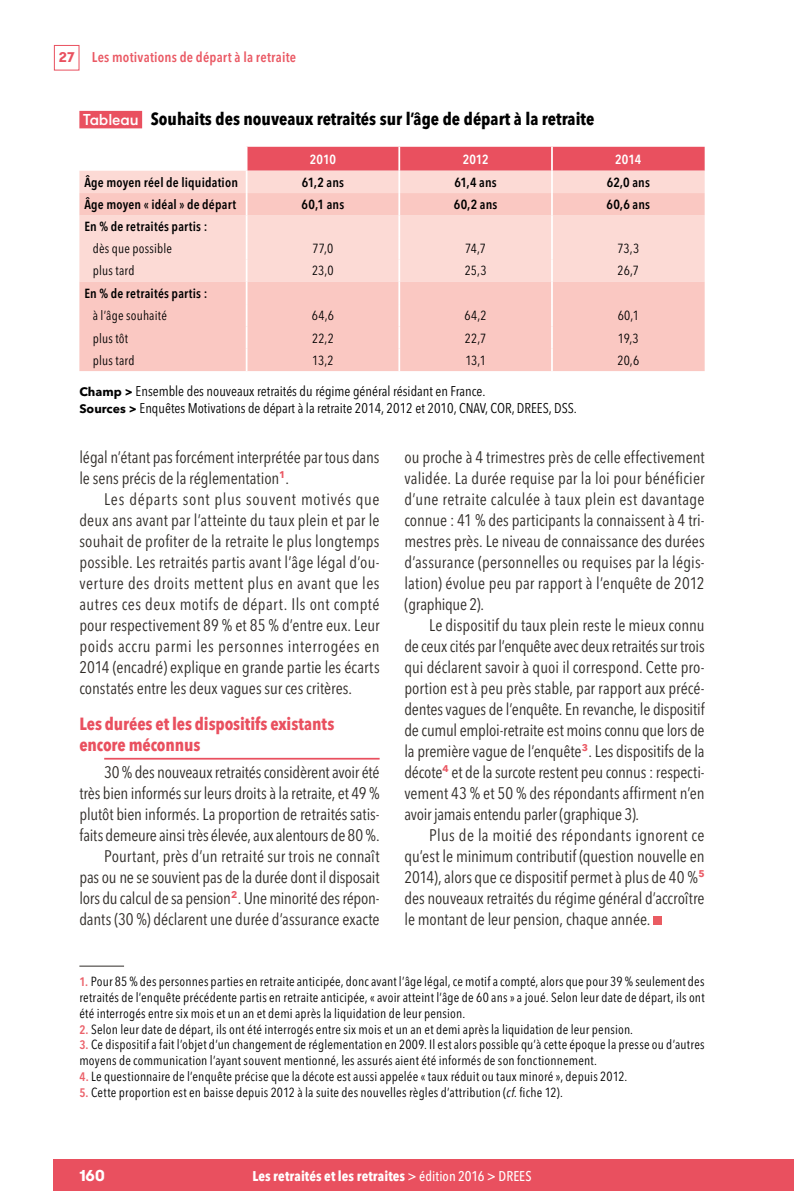
<style>
.page{position:relative;width:794px;height:1191px;background:#fff}
.page>*{position:absolute;margin:0;border:0;box-sizing:border-box;transform-origin:0 0}
.HT_titre{font:700 condensed 17.5px "Avenir Next LT Pro";color:#000}
.Titre2{font:700 condensed 17.5px/21px "Avenir Next LT Pro";letter-spacing:-.005em;color:#e9505f}
.Texte{font:condensed 16.62px/21px "Avenir Next LT Pro";letter-spacing:-.005em;color:#302c28;text-align:justify}
.t1{font:700 15.75px "GT Walsheim";color:#fff}
.HT_sources{font:condensed 14px "Avenir Next LT Pro";color:#000}
.t2{font:700 condensed 14px "Avenir Next LT Pro";letter-spacing:.01em;color:#fff}
.t3{font:600 condensed 14px "Avenir Next LT Pro";letter-spacing:.015em;color:#ea5964}
.TAB_entrée_gauche{font:condensed 13.12px/15.8px "Avenir Next LT Pro";letter-spacing:.015em;color:#000;text-align:justify}
.TAB_entrée_gauche-2{font:600 condensed 13.12px "Avenir Next LT Pro";letter-spacing:.015em;color:#000}
.TAB_normal_centré{font:condensed 13.12px "Avenir Next LT Pro";letter-spacing:.005em;color:#000}
.TAB_normal_centré-2{font:600 condensed 13.12px "Avenir Next LT Pro";letter-spacing:.015em;color:#000}
.TAB_tétière{font:600 condensed 13.12px "Avenir Next LT Pro";color:#fff}
.s1{font-family:"GT Walsheim Pro Trial";font-weight:700;font-stretch:normal;color:#e9505f}
.s2{font-family:"GT Walsheim";font-weight:500;font-stretch:normal;font-size:15.75px;color:#fff}
.s3{font-weight:700;font-stretch:normal;font-size:12.25px}
.s4{font-weight:600;font-size:12.25px;color:#eb616a}
.s5{font-style:italic}
.s6{font-weight:500}
</style>
<div class="page">
<div style="left:54px;top:45px;width:25px;height:25px;border:1px solid #e9505f"></div>
<div style="left:54px;top:1159px;width:740px;height:32px;background:#e9505f"></div>
<hr style="left:104px;top:758px;width:275px;height:1px;background:#e9505f">
<hr style="left:79px;top:965px;width:45px;height:1px;background:#302c28">
<div style="left:653px;top:916px;width:9px;height:8px;background:#ea5c62"></div>
<div style="left:79px;top:111px;width:63px;height:17px;background:#e9505f"></div>
<div style="left:79px;top:171px;width:167px;height:22px;background:#fcdad5"></div>
<svg style="left:79px;top:193px;width:167px;height:178px;background:#facec9"></svg>
<svg style="left:246px;top:147px;width:458px;height:224px;background:#f9c3bf"></svg>
<p class="t3" style="left:59px;top:49px;width:239px"><span class="s1">27</span> Les motivations de départ à la retraite</p>
<p class="HT_titre" style="left:83px;top:108px;width:513px"><span class="s2">Tableau</span> Souhaits des nouveaux retraités sur l’âge de départ à la retraite</p>
<p class="TAB_tétière" style="left:310px;top:151px;width:28px">2010</p>
<p class="TAB_tétière" style="left:463px;top:151px;width:27px">2012</p>
<p class="TAB_tétière" style="left:615px;top:151px;width:28px">2014</p>
<p class="TAB_entrée_gauche-2" style="left:84px;top:174px;width:155px">Âge moyen réel de liquidation</p>
<p class="TAB_normal_centré-2" style="left:302px;top:174px;width:44px">61,2 ans</p>
<p class="TAB_normal_centré-2" style="left:454px;top:174px;width:44px">61,4 ans</p>
<p class="TAB_normal_centré-2" style="left:606px;top:174px;width:45px">62,0 ans</p>
<p class="TAB_entrée_gauche-2" style="left:84px;top:197px;width:153px">Âge moyen « idéal » de départ</p>
<p class="TAB_normal_centré-2" style="left:302px;top:197px;width:44px">60,1 ans</p>
<p class="TAB_normal_centré-2" style="left:454px;top:197px;width:45px">60,2 ans</p>
<p class="TAB_normal_centré-2" style="left:606px;top:197px;width:45px">60,6 ans</p>
<p class="TAB_entrée_gauche-2" style="left:84px;top:218px;width:124px">En % de retraités partis :</p>
<p class="TAB_entrée_gauche" style="left:93px;top:240px;width:81px">dès que possible</p>
<p class="TAB_normal_centré" style="left:312px;top:241px;width:22px">77,0</p>
<p class="TAB_normal_centré" style="left:465px;top:241px;width:22px">74,7</p>
<p class="TAB_normal_centré" style="left:617px;top:241px;width:23px">73,3</p>
<p class="TAB_entrée_gauche" style="left:93px;top:263px;width:43px">plus tard</p>
<p class="TAB_normal_centré" style="left:312px;top:263px;width:23px">23,0</p>
<p class="TAB_normal_centré" style="left:465px;top:263px;width:23px">25,3</p>
<p class="TAB_normal_centré" style="left:617px;top:263px;width:23px">26,7</p>
<p class="TAB_entrée_gauche-2" style="left:84px;top:285px;width:124px">En % de retraités partis :</p>
<p class="TAB_entrée_gauche" style="left:93px;top:308px;width:76px">à l’âge souhaité</p>
<p class="TAB_normal_centré" style="left:312px;top:308px;width:24px">64,6</p>
<p class="TAB_normal_centré" style="left:464px;top:308px;width:24px">64,2</p>
<p class="TAB_normal_centré" style="left:618px;top:308px;width:23px">60,1</p>
<p class="TAB_entrée_gauche" style="left:93px;top:330px;width:37px">plus tôt</p>
<p class="TAB_normal_centré" style="left:312px;top:330px;width:23px">22,2</p>
<p class="TAB_normal_centré" style="left:465px;top:330px;width:23px">22,7</p>
<p class="TAB_normal_centré" style="left:618px;top:330px;width:22px">19,3</p>
<p class="TAB_entrée_gauche" style="left:93px;top:352px;width:43px">plus tard</p>
<p class="TAB_normal_centré" style="left:312px;top:352px;width:23px">13,2</p>
<p class="TAB_normal_centré" style="left:465px;top:352px;width:22px">13,1</p>
<p class="TAB_normal_centré" style="left:617px;top:352px;width:23px">20,6</p>
<p class="HT_sources" style="left:79px;top:382px;width:406px"><span class="s3">Champ &gt;</span> Ensemble des nouveaux retraités du régime général résidant en France.</p>
<p class="HT_sources" style="left:79px;top:399px;width:497px"><span class="s3">Sources &gt;</span> Enquêtes Motivations de départ à la retraite 2014, 2012 et 2010, CNAV, COR, DREES, DSS.</p>
<p class="Texte" style="left:79px;top:446px;width:302px">légal n’étant pas forcément interprétée par tous dans le sens précis de la réglementation<sup>1</sup>.</p>
<p class="Texte" style="left:79px;top:488px;width:302px;text-indent:25px">Les départs sont plus souvent motivés que deux ans avant par l’atteinte du taux plein et par le souhait de profiter de la retraite le plus longtemps possible. Les retraités partis avant l’âge légal d’ou&shy;verture des droits mettent plus en avant que les autres ces deux motifs de départ. Ils ont compté pour respectivement 89 % et 85 % d’entre eux. Leur poids accru parmi les personnes interrogées en 2014 (encadré) explique en grande partie les écarts constatés entre les deux vagues sur ces critères.</p>
<p class="Titre2" style="left:79px;top:713px;width:256px">Les durées et les dispositifs existants encore méconnus</p>
<p class="Texte" style="left:79px;top:761px;width:302px;text-indent:25px">30 % des nouveaux retraités considèrent avoir été très bien informés sur leurs droits à la retraite, et 49 % plutôt bien informés. La proportion de retraités satis&shy;faits demeure ainsi très élevée, aux alentours de 80 %.</p>
<p class="Texte" style="left:79px;top:845px;width:302px;text-indent:25px">Pourtant, près d’un retraité sur trois ne connaît pas ou ne se souvient pas de la durée dont il disposait lors du calcul de sa pension<sup>2</sup>. Une minorité des répon&shy;dants (30 %) déclarent une durée d’assurance exacte</p>
<p class="Texte" style="left:404px;top:446px;width:302px">ou proche à 4 trimestres près de celle effectivement validée. La durée requise par la loi pour bénéficier d’une retraite calculée à taux plein est davantage connue : 41 % des participants la connaissent à 4 tri&shy;mestres près. Le niveau de connaissance des durées d’assurance (personnelles ou requises par la légis&shy;lation) évolue peu par rapport à l’enquête de 2012 (graphique 2).</p>
<p class="Texte" style="left:404px;top:614px;width:302px;text-indent:25px">Le dispositif du taux plein reste le mieux connu de ceux cités par l’enquête avec deux retraités sur trois qui déclarent savoir à quoi il correspond. Cette pro&shy;portion est à peu près stable, par rapport aux précé&shy;dentes vagues de l’enquête. En revanche, le dispositif de cumul emploi-retraite est moins connu que lors de la première vague de l’enquête<sup>3</sup>. Les dispositifs de la décote<sup>4</sup> et de la surcote restent peu connus : respecti&shy;vement 43 % et 50 % des répondants affirment n’en avoir jamais entendu parler (graphique 3).</p>
<p class="Texte" style="left:404px;top:824px;width:302px;text-indent:25px">Plus de la moitié des répondants ignorent ce qu’est le minimum contributif (question nouvelle en 2014), alors que ce dispositif permet à plus de 40 %<sup>5 </sup>des nouveaux retraités du régime général d’accroître le montant de leur pension, chaque année.</p>
<p class="TAB_entrée_gauche" style="left:79px;top:974px;width:627px"><span class="s4">1.</span> Pour 85 % des personnes parties en retraite anticipée, donc avant l’âge légal, ce motif a compté, alors que pour 39 % seulement des retraités de l’enquête précédente partis en retraite anticipée, « avoir atteint l’âge de 60 ans » a joué. Selon leur date de départ, ils ont été interrogés entre six mois et un an et demi après la liquidation de leur pension.</p>
<p class="TAB_entrée_gauche" style="left:79px;top:1021px;width:553px"><span class="s4">2.</span> Selon leur date de départ, ils ont été interrogés entre six mois et un an et demi après la liquidation de leur pension.</p>
<p class="TAB_entrée_gauche" style="left:79px;top:1037px;width:627px"><span class="s4">3.</span> Ce dispositif a fait l’objet d’un changement de réglementation en 2009. Il est alors possible qu’à cette époque la presse ou d’autres moyens de communication l’ayant souvent mentionné, les assurés aient été informés de son fonctionnement.</p>
<p class="TAB_entrée_gauche" style="left:79px;top:1068px;width:548px"><span class="s4">4.</span> Le questionnaire de l’enquête précise que la décote est aussi appelée « taux réduit ou taux minoré », depuis 2012.</p>
<p class="TAB_entrée_gauche" style="left:79px;top:1084px;width:483px"><span class="s4">5.</span> Cette proportion est en baisse depuis 2012 à la suite des nouvelles règles d’attribution (<span class="s5">cf.</span> fiche 12).</p>
<p class="t1" style="left:79px;top:1165px;width:27px">160</p>
<p class="t2" style="left:252px;top:1167px;width:281px">Les retraités et les retraites <span class="s6">&gt; édition 2016 &gt; DREES</span></p>
</div>
